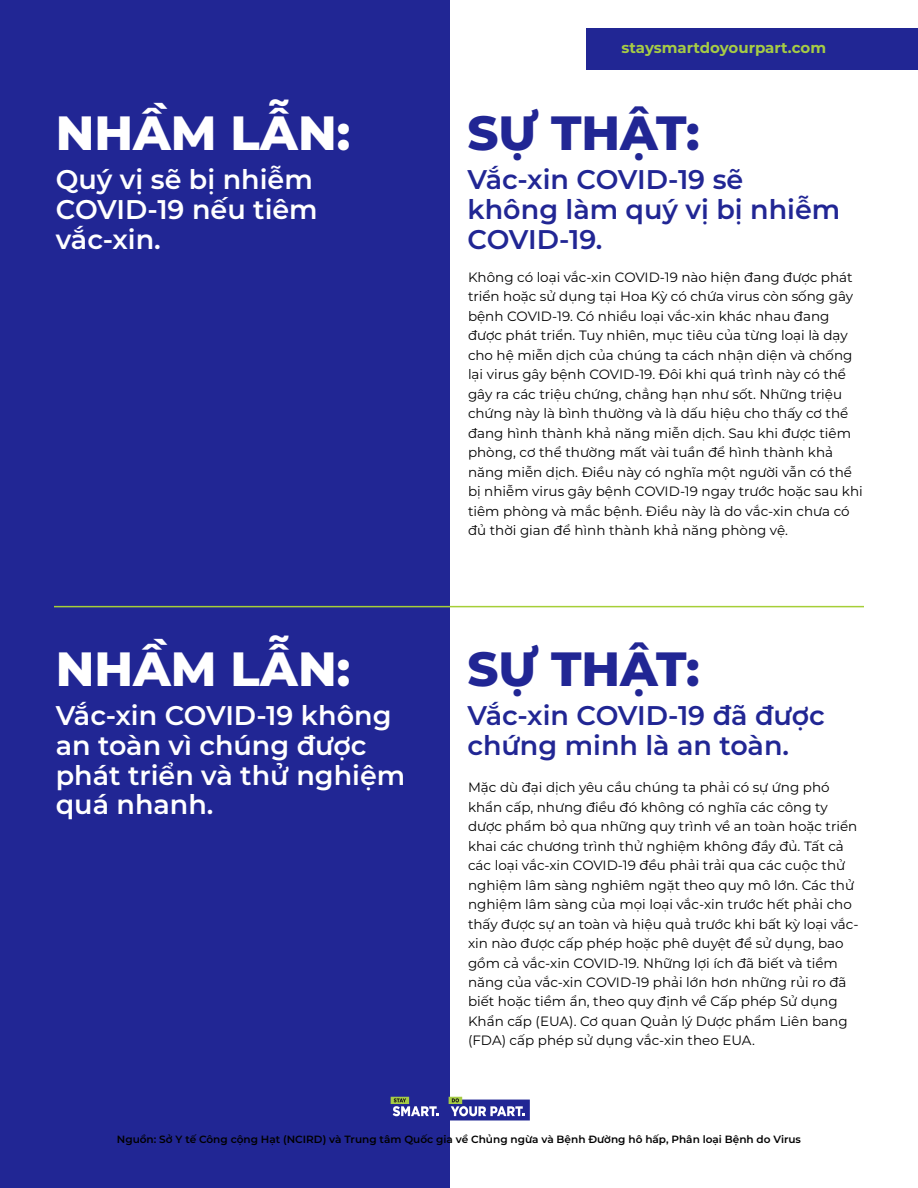
<style>
.page{position:relative;width:918px;height:1188px;background:#fff}
.page>*{position:absolute;margin:0;border:0;box-sizing:border-box;transform-origin:0 0}
.t1{font:800 48px "Montserrat";color:#fff}
.t2{font:800 48px "Montserrat";color:#212694}
.t3{font:600 27px/30px "Montserrat";color:#fff}
.t4{font:600 27px/30px "Montserrat";color:#212694}
.t5{font:700 15px "Montserrat";color:#a6cc45}
.t6{font:13.5px/19.5px "Montserrat";color:#000}
.t7{font:600 10.5px "Montserrat";color:#000}
</style>
<div class="page">
<div style="left:0;top:0;width:449px;height:1188px;background:#212694"></div>
<hr style="left:54px;top:606px;width:810px;height:1px;background:#a6cf38">
<div style="left:587px;top:28px;width:331px;height:41px;background:#212694"></div>
<svg style="left:390px;top:1097px;width:140px;height:24px"></svg>
<h1 class="t1" style="left:56px;top:98px;width:296px">NHẦM LẪN:</h1>
<h2 class="t3" style="left:56px;top:163px;width:263px">Quý vị sẽ bị nhiễm<br>COVID-19 nếu tiêm vắc-xin.</h2>
<h1 class="t1" style="left:56px;top:633px;width:296px">NHẦM LẪN:</h1>
<h2 class="t3" style="left:56px;top:699px;width:351px">Vắc-xin COVID-19 không an toàn vì chúng được phát triển và thử nghiệm quá nhanh.</h2>
<p class="t5" style="left:621px;top:37px;width:206px">staysmartdoyourpart.com</p>
<h1 class="t2" style="left:468px;top:98px;width:234px">SỰ THẬT:</h1>
<h2 class="t4" style="left:468px;top:163px;width:374px">Vắc-xin COVID-19 sẽ không làm quý vị bị nhiễm<br>COVID-19.</h2>
<p class="t6" style="left:468px;top:267px;width:396px">Không có loại vắc-xin COVID-19 nào hiện đang được phát triển hoặc sử dụng tại Hoa Kỳ có chứa virus còn sống gây bệnh COVID-19. Có nhiều loại vắc-xin khác nhau đang được phát triển. Tuy nhiên, mục tiêu của từng loại là dạy cho hệ miễn dịch của chúng ta cách nhận diện và chống lại virus gây bệnh COVID-19. Đôi khi quá trình này có thể gây ra các triệu chứng, chẳng hạn như sốt. Những triệu chứng này là bình thường và là dấu hiệu cho thấy cơ thể đang hình thành khả năng miễn dịch. Sau khi được tiêm phòng, cơ thể thường mất vài tuần để hình thành khả năng miễn dịch. Điều này có nghĩa một người vẫn có thể bị nhiễm virus gây bệnh COVID-19 ngay trước hoặc sau khi tiêm phòng và mắc bệnh. Điều này là do vắc-xin chưa có đủ thời gian để hình thành khả năng phòng vệ.</p>
<h1 class="t2" style="left:468px;top:633px;width:234px">SỰ THẬT:</h1>
<h2 class="t4" style="left:468px;top:699px;width:359px">Vắc-xin COVID-19 đã được chứng minh là an toàn.</h2>
<p class="t6" style="left:468px;top:777px;width:392px">Mặc dù đại dịch yêu cầu chúng ta phải có sự ứng phó khẩn cấp, nhưng điều đó không có nghĩa các công ty dược phẩm bỏ qua những quy trình về an toàn hoặc triển khai các chương trình thử nghiệm không đầy đủ. Tất cả các loại vắc-xin COVID-19 đều phải trải qua các cuộc thử nghiệm lâm sàng nghiêm ngặt theo quy mô lớn. Các thử nghiệm lâm sàng của mọi loại vắc-xin trước hết phải cho thấy được sự an toàn và hiệu quả trước khi bất kỳ loại vắc&shy;xin nào được cấp phép hoặc phê duyệt để sử dụng, bao gồm cả vắc-xin COVID-19. Những lợi ích đã biết và tiềm năng của vắc-xin COVID-19 phải lớn hơn những rủi ro đã biết hoặc tiềm ẩn, theo quy định về Cấp phép Sử dụng Khẩn cấp (EUA). Cơ quan Quản lý Dược phẩm Liên bang (FDA) cấp phép sử dụng vắc-xin theo EUA.</p>
<p class="t7" style="left:117px;top:1132px;width:686px">Nguồn: Sở Y tế Công cộng Hạt (NCIRD) và Trung tâm Quốc gia về Chủng ngừa và Bệnh Đường hô hấp, Phân loại Bệnh do Virus</p>
</div>
